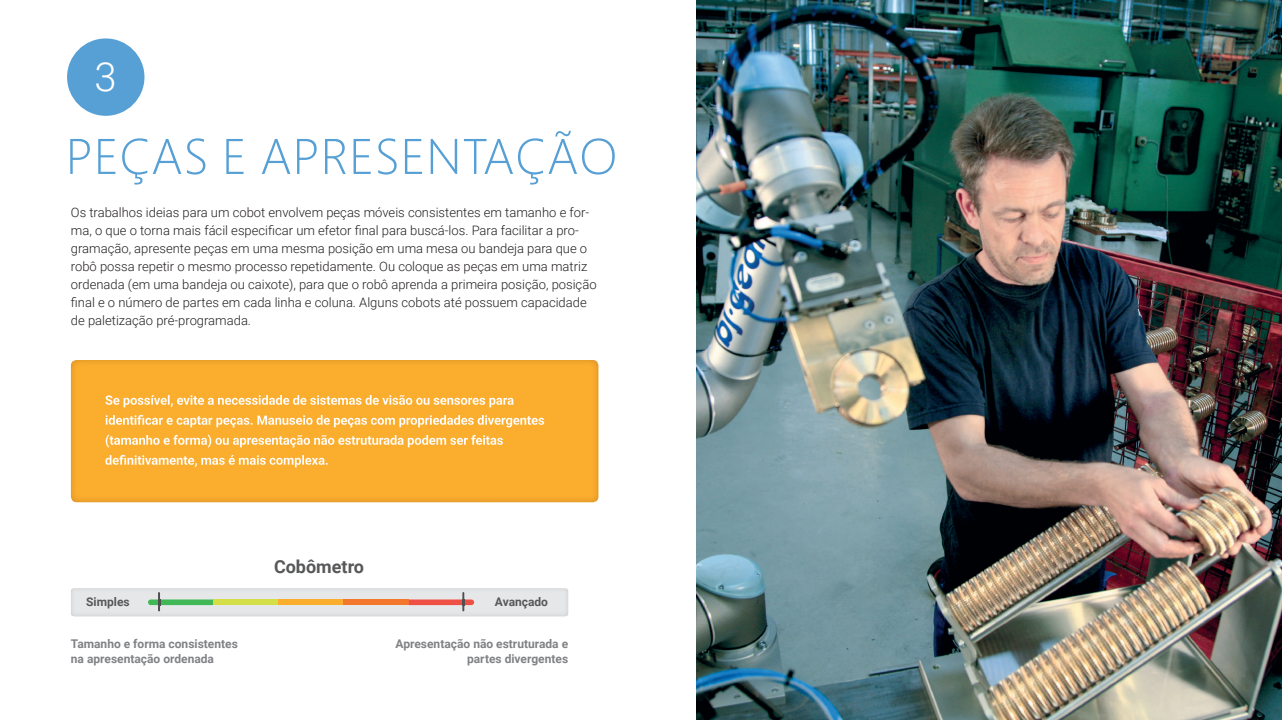
<style>
.page{position:relative;width:1282px;height:720px;background:#fff}
.page>*{position:absolute;margin:0;border:0;box-sizing:border-box;transform-origin:0 0}
.t1{font:300 50px "Segoe UI";letter-spacing:.015em;color:#56a0d5}
.t2{font:300 40px "Roboto";color:#fff}
.t3{font:700 18px "Roboto";color:#57585a}
.t4{font:300 13px/18px "Roboto";color:#231f20}
.t5{font:700 12px/15px "Roboto";color:#808285}
.t6{font:700 12px "Roboto";color:#57585a}
</style>
<div class="page">
<img style="left:696px;top:0;width:585px;height:720px">
<img style="left:71px;top:360px;width:527px;height:142px">
<img style="left:105px;top:395px;width:409px;height:12px">
<img style="left:106px;top:415px;width:438px;height:13px">
<img style="left:106px;top:435px;width:397px;height:13px">
<img style="left:105px;top:455px;width:223px;height:12px">
<div style="left:213px;top:599px;width:65px;height:6px;background:#d4df47"></div>
<div style="left:278px;top:599px;width:65px;height:6px;background:#fbad2e"></div>
<div style="left:343px;top:599px;width:66px;height:6px;background:#f3772d"></div>
<svg style="left:148px;top:592px;width:65px;height:19px"></svg>
<svg style="left:409px;top:592px;width:65px;height:19px"></svg>
<div style="left:67px;top:38px;width:77px;height:78px;background:#56a0d5;border-radius:50%"></div>
<h2 class="t2" style="left:94px;top:49px;width:24px">3</h2>
<h1 class="t1" style="left:66px;top:109px;width:553px">PEÇAS E APRESENTAÇÃO</h1>
<p class="t4" style="left:71px;top:203px;width:527px">Os trabalhos ideias para um cobot envolvem peças móveis consistentes em tamanho e for&shy;ma, o que o torna mais fácil especificar um efetor final para buscá-los. Para facilitar a pro&shy;gramação, apresente peças em uma mesma posição em uma mesa ou bandeja para que o robô possa repetir o mesmo processo repetidamente. Ou coloque as peças em uma matriz ordenada (em uma bandeja ou caixote), para que o robô aprenda a primeira posição, posição final e o número de partes em cada linha e coluna. Alguns cobots até possuem capacidade de paletização pré-programada.</p>
<h3 class="t3" style="left:274px;top:554px;width:92px">Cobômetro</h3>
<p class="t6" style="left:86px;top:594px;width:45px">Simples</p>
<p class="t6" style="left:495px;top:594px;width:55px">Avançado</p>
<p class="t5" style="left:71px;top:636px;width:168px">Tamanho e forma consistentes na apresentação ordenada</p>
<p class="t5" style="left:395px;top:636px;width:174px;text-align:right">Apresentação não estruturada e partes divergentes</p>
</div>
